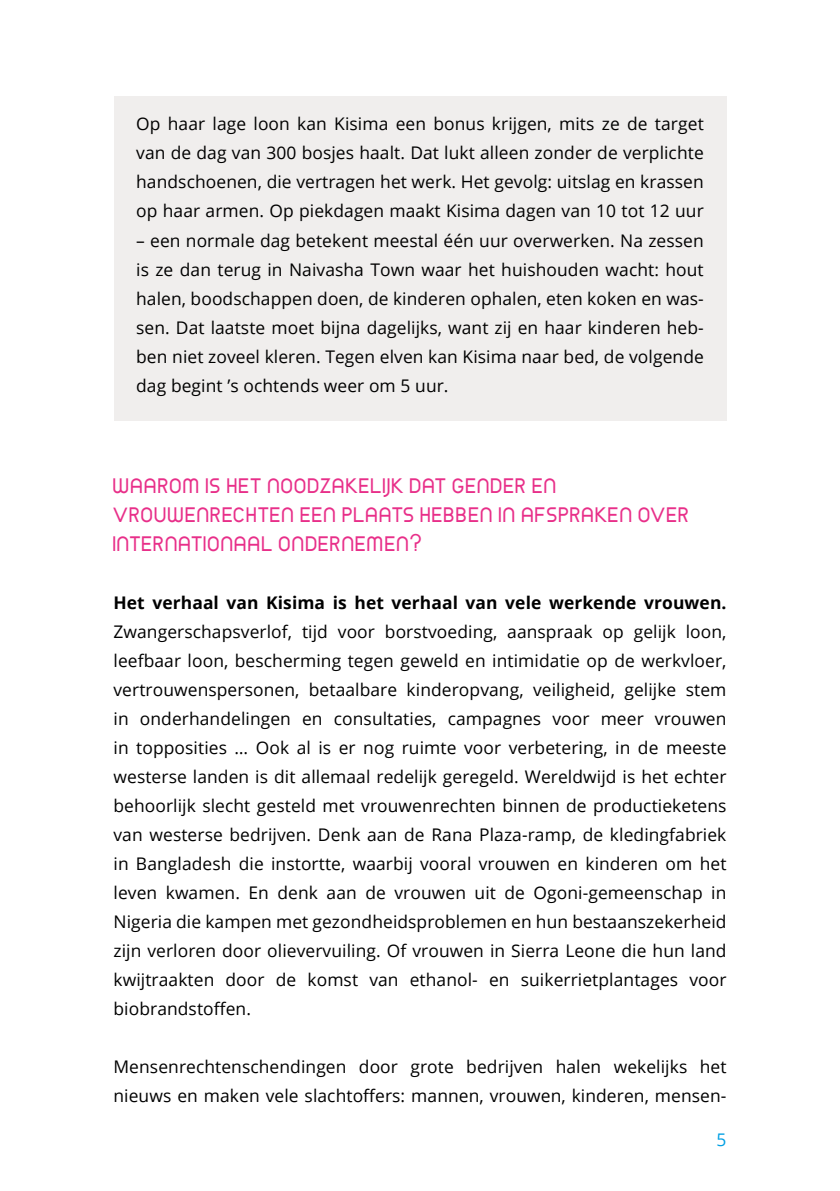
<style>
.page{position:relative;width:840px;height:1191px;background:#fff}
.page>*{position:absolute;margin:0;border:0;box-sizing:border-box;transform-origin:0 0}
.t1{font:700 20px/29px "Time Burner";letter-spacing:.04em;color:#e82f89}
.t2{font:17.4px/29px "Open Sans";letter-spacing:.005em;color:#000;text-align:justify}
.t3{font:700 17.4px "Open Sans";letter-spacing:.005em;color:#000}
.t4{font:17.4px "Open Sans";color:#009fe3}
</style>
<div class="page">
<div style="left:113px;top:96px;width:613px;height:324px;background:#f0eeed"></div>
<p class="t2" style="left:136px;top:109px;width:569px">Op haar lage loon kan Kisima een bonus krijgen, mits ze de target van de dag van 300 bosjes haalt. Dat lukt alleen zonder de verplichte handschoenen, die vertragen het werk. Het gevolg: uitslag en krassen op haar armen. Op piekdagen maakt Kisima dagen van 10 tot 12 uur</p>
<p class="t2" style="left:136px;top:225px;width:569px">– een normale dag betekent meestal één uur overwerken. Na zessen is ze dan terug in Naivasha Town waar het huishouden wacht: hout halen, boodschappen doen, de kinderen ophalen, eten koken en was&shy;sen. Dat laatste moet bijna dagelijks, want zij en haar kinderen heb&shy;ben niet zoveel kleren. Tegen elven kan Kisima naar bed, de volgende dag begint ’s ochtends weer om 5 uur.</p>
<p class="t1" style="left:113px;top:470px;width:577px">WAAROM IS HET NOODZAKELIJK DAT GENDER EN<br>VROUWENRECHTEN EEN PLAATS HEBBEN IN AFSPRAKEN OVER<br>INTERNATIONAAL ONDERNEMEN?</p>
<p class="t3" style="left:113px;top:590px;width:614px">Het verhaal van Kisima is het verhaal van vele werkende vrouwen.</p>
<p class="t2" style="left:113px;top:617px;width:614px">Zwangerschapsverlof, tijd voor borstvoeding, aanspraak op gelijk loon, leefbaar loon, bescherming tegen geweld en intimidatie op de werkvloer, vertrouwenspersonen, betaalbare kinderopvang, veiligheid, gelijke stem in onderhandelingen en consultaties, campagnes voor meer vrouwen in topposities … Ook al is er nog ruimte voor verbetering, in de meeste westerse landen is dit allemaal redelijk geregeld. Wereldwijd is het echter behoorlijk slecht gesteld met vrouwenrechten binnen de productieketens van westerse bedrijven. Denk aan de Rana Plaza-ramp, de kledingfabriek in Bangladesh die instortte, waarbij vooral vrouwen en kinderen om het leven kwamen. En denk aan de vrouwen uit de Ogoni-gemeenschap in Nigeria die kampen met gezondheidsproblemen en hun bestaanszekerheid zijn verloren door olievervuiling. Of vrouwen in Sierra Leone die hun land kwijtraakten door de komst van ethanol- en suikerrietplantages voor biobrandstoffen.</p>
<p class="t2" style="left:113px;top:1052px;width:614px">Mensenrechtenschendingen door grote bedrijven halen wekelijks het nieuws en maken vele slachtoffers: mannen, vrouwen, kinderen, mensen-</p>
<p class="t4" style="left:716px;top:1127px;width:11px">5</p>
</div>
